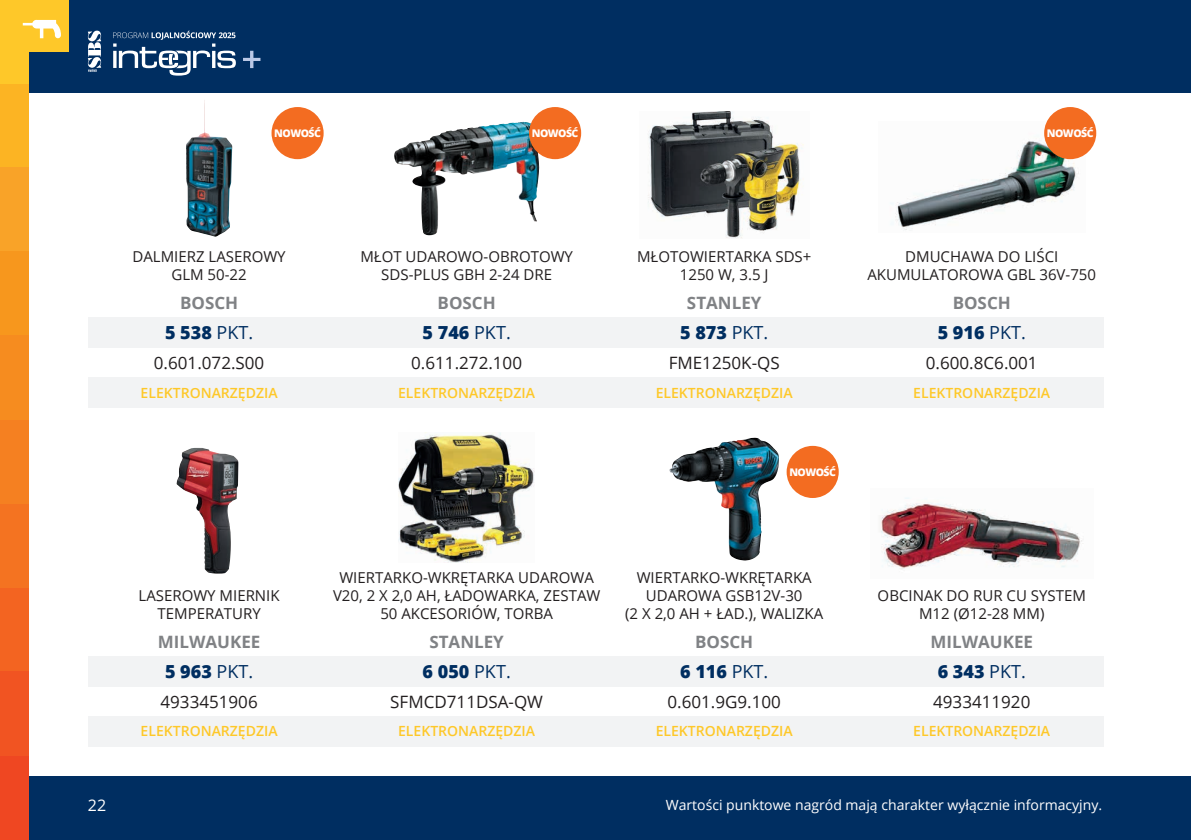
<style>
.page{position:relative;width:1191px;height:840px;background:#fff}
.page>*{position:absolute;margin:0;border:0;box-sizing:border-box;transform-origin:0 0}
.t1{font:800 18px "Open Sans";color:#002e61}
.t2{font:17px "Open Sans";color:#231f20}
.t3{font:700 17px "Open Sans";color:#808285}
.t4{font:16px "Open Sans";color:#fff}
.t5{font:15px/18px "Open Sans";color:#231f20;text-align:center}
.t6{font:600 14px "Open Sans";color:#fec829}
.t7{font:14px "Open Sans";color:#fff}
.t8{font:800 10.4px "Open Sans";letter-spacing:-.05em;color:#fff}
.s1{font-weight:400}
</style>
<div class="page">
<div style="left:11px;top:0;width:1180px;height:92px;background:#002e61"></div>
<div style="left:11px;top:775px;width:1180px;height:64px;background:#002e61"></div>
<div style="left:0;top:0;width:28px;height:84px;background:#fec829"></div>
<div style="left:0;top:84px;width:28px;height:84px;background:#fcb423"></div>
<div style="left:0;top:168px;width:28px;height:84px;background:#f9a328"></div>
<div style="left:0;top:252px;width:28px;height:84px;background:#f7971d"></div>
<div style="left:0;top:336px;width:28px;height:84px;background:#f68c1f"></div>
<div style="left:0;top:420px;width:28px;height:83px;background:#f58021"></div>
<div style="left:0;top:503px;width:28px;height:84px;background:#f47321"></div>
<div style="left:0;top:587px;width:28px;height:84px;background:#f36421"></div>
<div style="left:0;top:671px;width:28px;height:84px;background:#f15422"></div>
<div style="left:0;top:755px;width:28px;height:84px;background:#ef4722"></div>
<div style="left:88px;top:317px;width:1015px;height:31px;background:#f2f3f4"></div>
<div style="left:88px;top:377px;width:1015px;height:30px;background:#f2f3f4"></div>
<div style="left:88px;top:656px;width:1015px;height:30px;background:#f2f3f4"></div>
<div style="left:88px;top:715px;width:1015px;height:30px;background:#f2f3f4"></div>
<svg style="left:88px;top:31px;width:13px;height:41px"></svg>
<svg style="left:243px;top:51px;width:17px;height:17px"></svg>
<svg style="left:113px;top:31px;width:123px;height:45px"></svg>
<div style="left:271px;top:107px;width:53px;height:52px;background:#f36c21;border-radius:50%"></div>
<img style="left:186px;top:100px;width:46px;height:136px">
<img style="left:394px;top:122px;width:129px;height:113px">
<div style="left:529px;top:107px;width:52px;height:52px;background:#f36c21;border-radius:50%"></div>
<img style="left:648px;top:111px;width:156px;height:127px">
<img style="left:891px;top:127px;width:193px;height:103px">
<div style="left:1044px;top:107px;width:52px;height:52px;background:#f36c21;border-radius:50%"></div>
<img style="left:176px;top:447px;width:62px;height:126px">
<img style="left:399px;top:432px;width:135px;height:130px">
<img style="left:669px;top:439px;width:92px;height:121px">
<div style="left:786px;top:445px;width:52px;height:52px;background:#f36c21;border-radius:50%"></div>
<img style="left:881px;top:497px;width:202px;height:73px">
<div style="left:0;top:0;width:68px;height:51px;background:#fec829"></div>
<svg style="left:23px;top:20px;width:38px;height:18px"></svg>
<p class="t8" style="left:274px;top:125px;width:48px">NOWOŚĆ</p>
<p class="t8" style="left:532px;top:125px;width:48px">NOWOŚĆ</p>
<p class="t8" style="left:1046px;top:125px;width:48px">NOWOŚĆ</p>
<p class="t5" style="left:133px;top:247px;width:155px">DALMIERZ LASEROWY<br>GLM 50-22</p>
<p class="t5" style="left:360px;top:247px;width:214px">MŁOT UDAROWO-OBROTOWY<br>SDS-PLUS GBH 2-24 DRE</p>
<p class="t5" style="left:637px;top:247px;width:176px">MŁOTOWIERTARKA SDS+<br>1250 W, 3.5 J</p>
<p class="t5" style="left:867px;top:247px;width:230px">DMUCHAWA DO LIŚCI<br>AKUMULATOROWA GBL 36V-750</p>
<p class="t3" style="left:180px;top:291px;width:60px">BOSCH</p>
<p class="t3" style="left:437px;top:291px;width:60px">BOSCH</p>
<p class="t3" style="left:687px;top:291px;width:76px">STANLEY</p>
<p class="t3" style="left:952px;top:291px;width:60px">BOSCH</p>
<p class="t1" style="left:165px;top:319px;width:90px">5 538 <span class="s1">PKT.</span></p>
<p class="t1" style="left:422px;top:319px;width:90px">5 746 <span class="s1">PKT.</span></p>
<p class="t1" style="left:680px;top:319px;width:90px">5 873 <span class="s1">PKT.</span></p>
<p class="t1" style="left:937px;top:319px;width:90px">5 916 <span class="s1">PKT.</span></p>
<p class="t2" style="left:154px;top:351px;width:112px">0.601.072.S00</p>
<p class="t2" style="left:411px;top:351px;width:112px">0.611.272.100</p>
<p class="t2" style="left:668px;top:351px;width:112px">FME1250K-QS</p>
<p class="t2" style="left:926px;top:351px;width:113px">0.600.8C6.001</p>
<p class="t6" style="left:141px;top:382px;width:138px">ELEKTRONARZĘDZIA</p>
<p class="t6" style="left:398px;top:382px;width:138px">ELEKTRONARZĘDZIA</p>
<p class="t6" style="left:655px;top:382px;width:138px">ELEKTRONARZĘDZIA</p>
<p class="t6" style="left:913px;top:382px;width:138px">ELEKTRONARZĘDZIA</p>
<p class="t8" style="left:789px;top:464px;width:48px">NOWOŚĆ</p>
<p class="t5" style="left:139px;top:586px;width:143px">LASEROWY MIERNIK<br>TEMPERATURY</p>
<p class="t5" style="left:333px;top:568px;width:269px">WIERTARKO-WKRĘTARKA UDAROWA<br>V20, 2 X 2,0 AH, ŁADOWARKA, ZESTAW<br>50 AKCESORIÓW, TORBA</p>
<p class="t5" style="left:625px;top:568px;width:200px">WIERTARKO-WKRĘTARKA<br>UDAROWA GSB12V-30<br>(2 X 2,0 AH + ŁAD.), WALIZKA</p>
<p class="t5" style="left:877px;top:585px;width:210px">OBCINAK DO RUR CU SYSTEM<br>M12 (Ø12-28 MM)</p>
<p class="t3" style="left:158px;top:629px;width:104px">MILWAUKEE</p>
<p class="t3" style="left:429px;top:629px;width:76px">STANLEY</p>
<p class="t3" style="left:695px;top:629px;width:60px">BOSCH</p>
<p class="t3" style="left:930px;top:629px;width:104px">MILWAUKEE</p>
<p class="t1" style="left:165px;top:657px;width:90px">5 963 <span class="s1">PKT.</span></p>
<p class="t1" style="left:422px;top:657px;width:90px">6 050 <span class="s1">PKT.</span></p>
<p class="t1" style="left:680px;top:657px;width:90px">6 116 <span class="s1">PKT.</span></p>
<p class="t1" style="left:937px;top:657px;width:90px">6 343 <span class="s1">PKT.</span></p>
<p class="t2" style="left:160px;top:689px;width:99px">4933451906</p>
<p class="t2" style="left:390px;top:689px;width:154px">SFMCD711DSA-QW</p>
<p class="t2" style="left:667px;top:689px;width:115px">0.601.9G9.100</p>
<p class="t2" style="left:933px;top:689px;width:99px">4933411920</p>
<p class="t6" style="left:141px;top:721px;width:138px">ELEKTRONARZĘDZIA</p>
<p class="t6" style="left:398px;top:721px;width:138px">ELEKTRONARZĘDZIA</p>
<p class="t6" style="left:655px;top:721px;width:138px">ELEKTRONARZĘDZIA</p>
<p class="t6" style="left:913px;top:721px;width:138px">ELEKTRONARZĘDZIA</p>
<p class="t4" style="left:88px;top:793px;width:20px">22</p>
<p class="t7" style="left:666px;top:794px;width:438px">Wartości punktowe nagród mają charakter wyłącznie informacyjny.</p>
</div>
